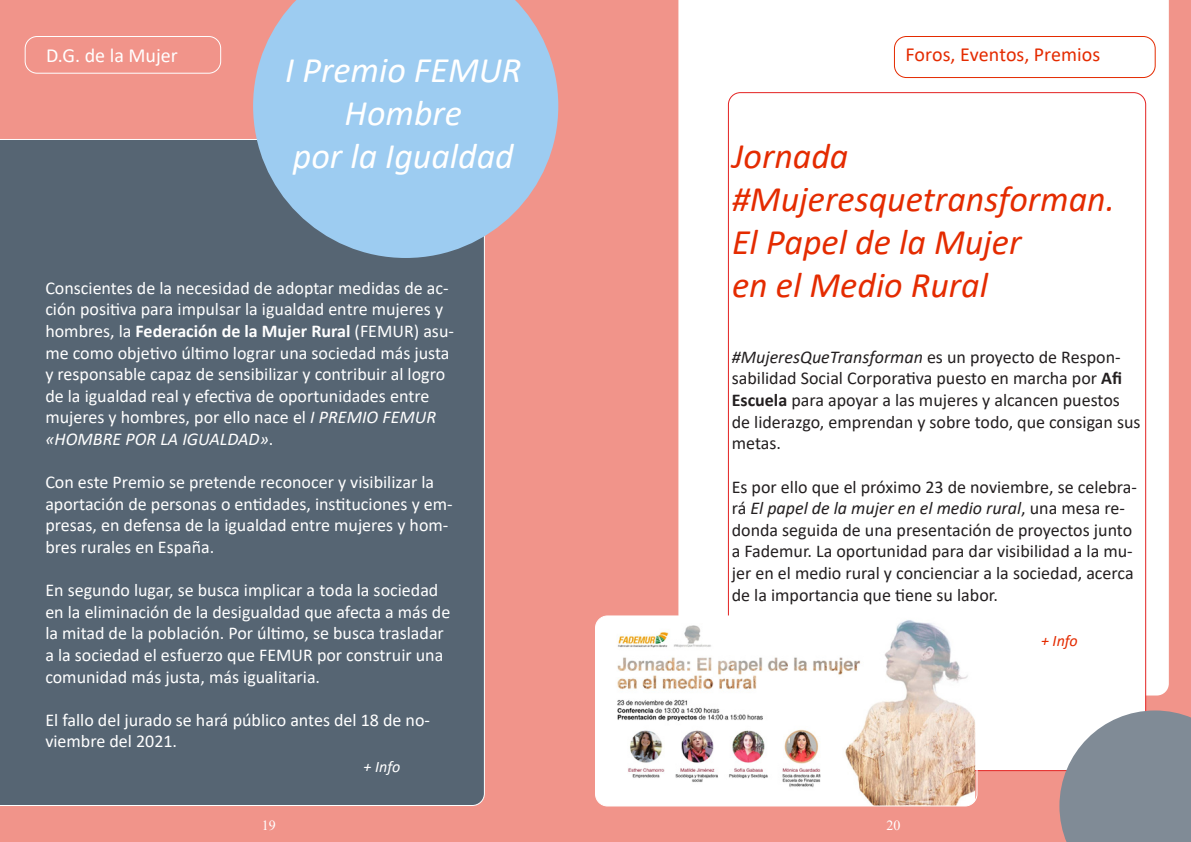
<style>
.page{position:relative;width:1191px;height:842px;background:#f1948a}
.page>*{position:absolute;margin:0;border:0;box-sizing:border-box;transform-origin:0 0}
.t1{font:italic 36px/43.2px "Calibri";color:#e42b00}
.t2{font:italic 36px/43.2px "Calibri";color:#fff;text-align:center}
.t3{font:20px "Calibri";color:#e42b00}
.t4{font:20px "Calibri";color:#fff}
.t5{font:18px/21.6px "Calibri";color:#fff}
.t6{font:18px/21.6px "Calibri";color:#231f20}
.t7{font:italic 16px "Calibri";color:#e42b00}
.t8{font:italic 16px "Calibri";color:#fff}
.t9{font:14px "Times New Roman";color:#fff}
.s1{font-weight:700}
.s2{font-style:italic}
</style>
<div class="page">
<div style="left:0;top:139px;width:485px;height:667px;background:#566573"></div>
<svg style="left:253px;top:0;width:305px;height:258px;background:#a0bfde"></svg>
<svg style="left:678px;top:0;width:490px;height:695px"></svg>
<div style="left:728px;top:93px;width:417px;height:678px;background:#fff;border-radius:12px"></div>
<div style="left:25px;top:36px;width:196px;height:38px;border:1px solid #fff;border-radius:12px"></div>
<svg style="left:1059px;top:710px;width:132px;height:132px;background:#9198a1"></svg>
<div style="left:894px;top:36px;width:261px;height:42px;border:1px solid #e42b00;border-radius:12px"></div>
<img style="left:596px;top:616px;width:379px;height:190px">
<div style="left:595px;top:615px;width:382px;height:191px;border:1px solid #fff;border-radius:12px"></div>
<p class="t4" style="left:46px;top:41px;width:133px">D.G. de la Mujer</p>
<p class="t2" style="left:285px;top:47px;width:238px">I Premio FEMUR<br>Hombre<br>por la Igualdad</p>
<p class="t5" style="left:45px;top:277px;width:410px">Conscientes de la necesidad de adoptar medidas de ac&shy;ción positiva para impulsar la igualdad entre mujeres y hombres, la <span class="s1">Federación de la Mujer Rural</span> (FEMUR) asu&shy;me como objetivo último lograr una sociedad más justa y responsable capaz de sensibilizar y contribuir al logro de la igualdad real y efectiva de oportunidades entre mujeres y hombres, por ello nace el <span class="s2">I PREMIO FEMUR «HOMBRE POR LA IGUALDAD»</span>.</p>
<p class="t5" style="left:45px;top:471px;width:409px">Con este Premio se pretende reconocer y visibilizar la aportación de personas o entidades, instituciones y em&shy;presas, en defensa de la igualdad entre mujeres y hom&shy;bres rurales en España.</p>
<p class="t5" style="left:45px;top:579px;width:406px">En segundo lugar, se busca implicar a toda la sociedad en la eliminación de la desigualdad que afecta a más de la mitad de la población. Por último, se busca trasladar a la sociedad el esfuerzo que FEMUR por construir una comunidad más justa, más igualitaria.</p>
<p class="t5" style="left:45px;top:709px;width:386px">El fallo del jurado se hará público antes del 18 de no&shy;viembre del 2021.</p>
<p class="t8" style="left:363px;top:756px;width:38px">+ Info</p>
<p class="t3" style="left:905px;top:40px;width:196px">Foros, Eventos, Premios</p>
<p class="t1" style="left:732px;top:133px;width:384px">Jornada #Mujeresquetransforman.<br>El Papel de la Mujer<br>en el Medio Rural</p>
<p class="t6" style="left:731px;top:346px;width:410px"><span class="s2">#MujeresQueTransforman</span> es un proyecto de Respon&shy;sabilidad Social Corporativa puesto en marcha por <span class="s1">Afi Escuela</span> para apoyar a las mujeres y alcancen puestos de liderazgo, emprendan y sobre todo, que consigan sus metas.</p>
<p class="t6" style="left:731px;top:475px;width:407px">Es por ello que el próximo 23 de noviembre, se celebra&shy;rá <span class="s2">El papel de la mujer en el medio rural</span>, una mesa re&shy;donda seguida de una presentación de proyectos junto a Fademur. La oportunidad para dar visibilidad a la mu&shy;jer en el medio rural y concienciar a la sociedad, acerca de la importancia que tiene su labor.</p>
<p class="t7" style="left:1041px;top:630px;width:38px">+ Info</p>
<p class="t9" style="left:262px;top:816px;width:15px">19</p>
<p class="t9" style="left:886px;top:816px;width:15px">20</p>
</div>
